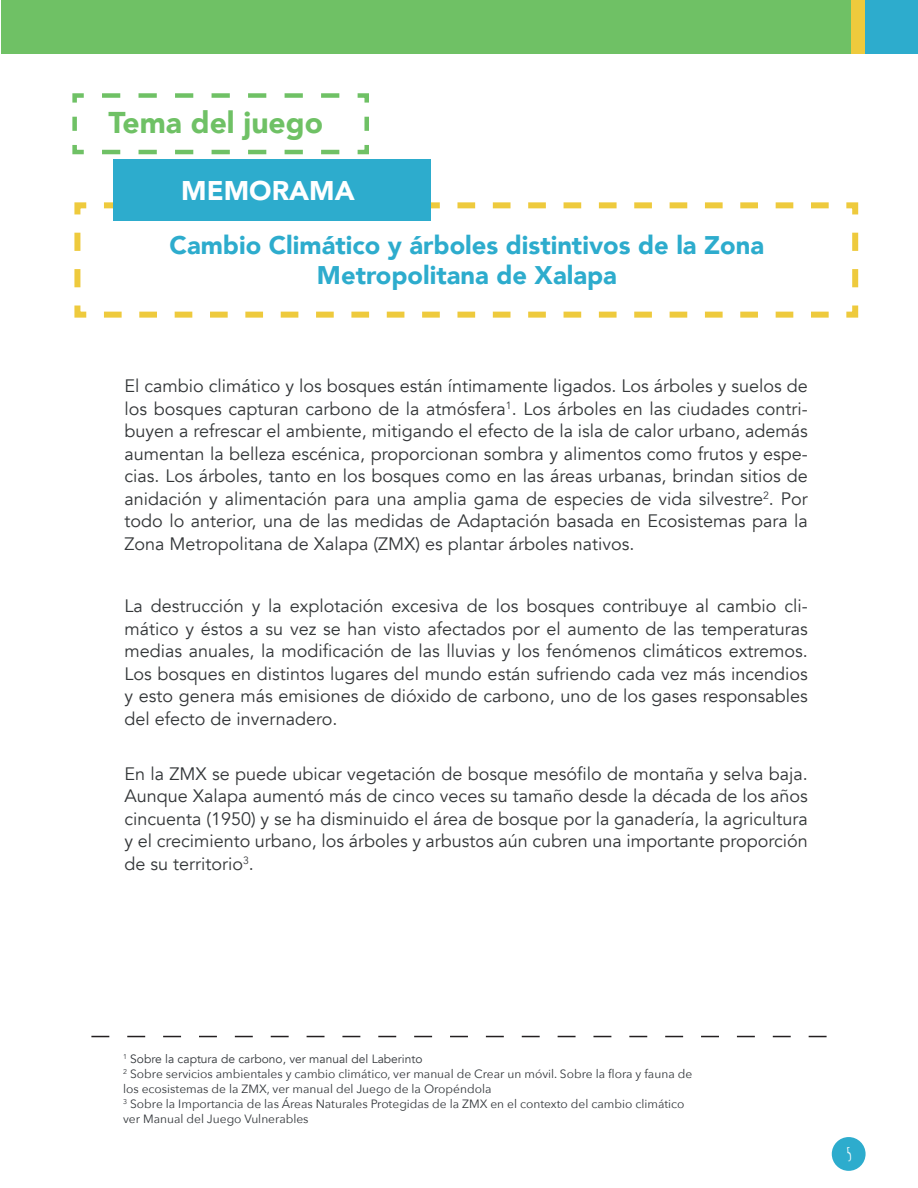
<style>
.page{position:relative;width:918px;height:1188px;background:#fff}
.page>*{position:absolute;margin:0;border:0;box-sizing:border-box;transform-origin:0 0}
.t1{font:900 30px "Avenir";color:#6fc165}
.t2{font:900 27px "Avenir";color:#fff}
.t3{font:900 25.5px "Avenir";color:#2daccd}
.t4{font:18px/22.5px "Avenir";color:#333638;text-align:justify}
.t5{font:700 18px "Amatic SC";color:#fff}
.t6{font:12px/15px "Avenir Next";color:#33373b}
.t7{font:12px "Avenir";color:#33373b}
</style>
<div class="page">
<div style="left:832px;top:1137px;width:34px;height:34px;background:#2daccd;border-radius:50%"></div>
<svg style="left:72px;top:93px;width:297px;height:62px"></svg>
<div style="left:1px;top:0;width:917px;height:54px;background:#6fc165"></div>
<div style="left:851px;top:0;width:15px;height:54px;background:#eeca3d"></div>
<div style="left:866px;top:0;width:52px;height:54px;background:#2daccd"></div>
<svg style="left:74px;top:199px;width:785px;height:119px"></svg>
<div style="left:113px;top:159px;width:317px;height:61px;background:#2daccd"></div>
<svg style="left:91px;top:1036px;width:736px;height:1px"></svg>
<h1 class="t1" style="left:109px;top:97px;width:216px">Tema del juego</h1>
<p class="t2" style="left:181px;top:167px;width:175px">MEMORAMA</p>
<p class="t3" style="left:170px;top:223px;width:596px">Cambio Climático y árboles distintivos de la Zona</p>
<p class="t3" style="left:317px;top:254px;width:301px">Metropolitana de Xalapa</p>
<p class="t4" style="left:125px;top:375px;width:685px">El cambio climático y los bosques están íntimamente ligados. Los árboles y suelos de los bosques capturan carbono de la atmósfera<sup>1</sup>. Los árboles en las ciudades contri&shy;buyen a refrescar el ambiente, mitigando el efecto de la isla de calor urbano, además aumentan la belleza escénica, proporcionan sombra y alimentos como frutos y espe&shy;cias. Los árboles, tanto en los bosques como en las áreas urbanas, brindan sitios de anidación y alimentación para una amplia gama de especies de vida silvestre<sup>2</sup>. Por todo lo anterior, una de las medidas de Adaptación basada en Ecosistemas para la Zona Metropolitana de Xalapa (ZMX) es plantar árboles nativos.</p>
<p class="t4" style="left:125px;top:595px;width:685px">La destrucción y la explotación excesiva de los bosques contribuye al cambio cli&shy;mático y éstos a su vez se han visto afectados por el aumento de las temperaturas medias anuales, la modificación de las lluvias y los fenómenos climáticos extremos.<br>Los bosques en distintos lugares del mundo están sufriendo cada vez más incendios y esto genera más emisiones de dióxido de carbono, uno de los gases responsables del efecto de invernadero.</p>
<p class="t4" style="left:125px;top:763px;width:685px">En la ZMX se puede ubicar vegetación de bosque mesófilo de montaña y selva baja.<br>Aunque Xalapa aumentó más de cinco veces su tamaño desde la década de los años cincuenta (1950) y se ha disminuido el área de bosque por la ganadería, la agricultura y el crecimiento urbano, los árboles y arbustos aún cubren una importante proporción de su territorio<sup>3</sup>.</p>
<p class="t7" style="left:123px;top:1052px;width:301px"><sup>1</sup> Sobre la captura de carbono, ver manual del Laberinto</p>
<p class="t6" style="left:123px;top:1066px;width:571px"><sup>2</sup> Sobre servicios ambientales y cambio climático, ver manual de Crear un móvil. Sobre la flora y fauna de los ecosistemas de la ZMX, ver manual del Juego de la Oropéndola</p>
<p class="t6" style="left:123px;top:1096px;width:563px"><sup>3</sup> Sobre la Importancia de las Áreas Naturales Protegidas de la ZMX en el contexto del cambio climático ver Manual del Juego Vulnerables</p>
<p class="t5" style="left:846px;top:1140px;width:7px">5</p>
</div>
